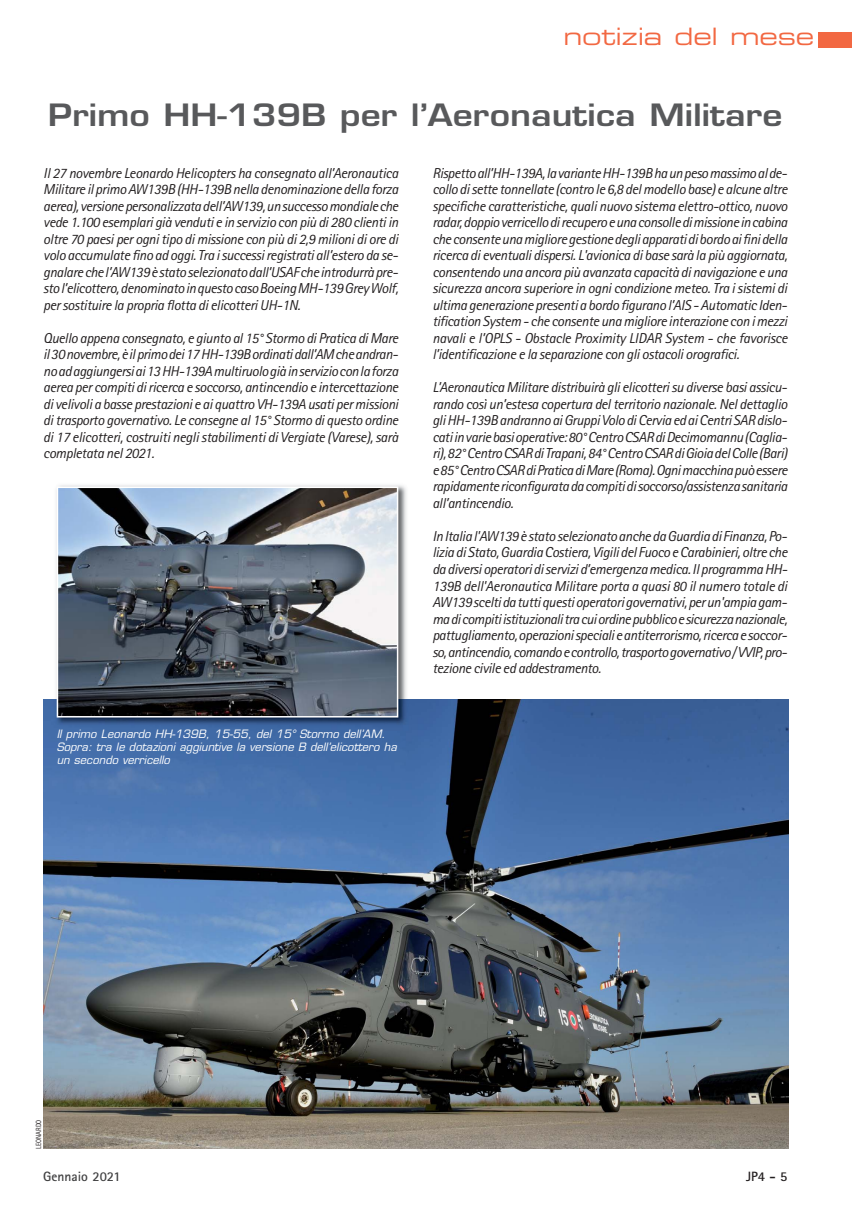
<style>
.page{position:relative;width:852px;height:1211px;background:#fff}
.page>*{position:absolute;margin:0;border:0;box-sizing:border-box;transform-origin:0 0}
.t1{font:600 30px "Eurostile LT Std";color:#58595b;scale:1.17 1}
.t2{font:24px "Eurostile LT Std Ex 2";letter-spacing:-.01em;color:#f26842}
.t3{font:italic 14.4px/16.5px "Rotis Sans Serif";letter-spacing:-.025em;color:#231f20;text-align:justify}
.t4{font:700 13.5px "Rotis Sans Serif";color:#404041}
.t5{font:700 13.5px "Rotis Sans Serif";color:#231f20}
.t6{font:italic 11.25px/12.8px "Eurostile LT Std";color:#fff}
.t7{font:7.5px "Rotis Sans Serif";color:#231f20;scale:.9 1}
</style>
<div class="page">
<div style="left:819px;top:32px;width:33px;height:15px;background:#f26842"></div>
<img style="left:43px;top:699px;width:746px;height:450px">
<img style="left:51px;top:485px;width:360px;height:245px">
<img style="left:60px;top:489px;width:335px;height:225px">
<div style="left:57px;top:486px;width:341px;height:231px;border:2px solid #fff"></div>
<h2 class="t2" style="left:564px;top:23px;width:252px">notizia del mese</h2>
<h1 class="t1" style="left:48px;top:103px;width:629px">Primo HH-139B per l’Aeronautica Militare</h1>
<p class="t3" style="left:43px;top:166px;width:357px">Il 27 novembre Leonardo Helicopters ha consegnato all’Aeronautica Militare il primo AW139B (HH-139B nella denominazione della forza aerea), versione personalizzata dell’AW139, un successo mondiale che vede 1.100 esemplari già venduti e in servizio con più di 280 clienti in oltre 70 paesi per ogni tipo di missione con più di 2,9 milioni di ore di volo accumulate fino ad oggi. Tra i successi registrati all’estero da se&shy;gnalare che l’AW139 è stato selezionato dall’USAF che introdurrà pre&shy;sto l’elicottero, denominato in questo caso Boeing MH-139 Grey Wolf, per sostituire la propria flotta di elicotteri UH-1N.</p>
<p class="t3" style="left:43px;top:331px;width:357px">Quello appena consegnato, e giunto al 15° Stormo di Pratica di Mare il 30 novembre, è il primo dei 17 HH-139B ordinati dall’AM che andran&shy;no ad aggiungersi ai 13 HH-139A multiruolo già in servizio con la forza aerea per compiti di ricerca e soccorso, antincendio e intercettazione di velivoli a basse prestazioni e ai quattro VH-139A usati per missioni di trasporto governativo. Le consegne al 15° Stormo di questo ordine di 17 elicotteri, costruiti negli stabilimenti di Vergiate (Varese), sarà completata nel 2021.</p>
<p class="t6" style="left:57px;top:728px;width:342px">Il primo Leonardo HH-139B, 15-55, del 15° Stormo dell’AM.<br>Sopra: tra le dotazioni aggiuntive la versione B dell’elicottero ha un secondo verricello</p>
<p class="t3" style="left:432px;top:166px;width:357px">Rispetto all’HH-139A, la variante HH-139B ha un peso massimo al de&shy;collo di sette tonnellate (contro le 6,8 del modello base) e alcune altre specifiche caratteristiche, quali nuovo sistema elettro-ottico, nuovo radar, doppio verricello di recupero e una consolle di missione in cabina che consente una migliore gestione degli apparati di bordo ai fini della ricerca di eventuali dispersi. L'avionica di base sarà la più aggiornata, consentendo una ancora più avanzata capacità di navigazione e una sicurezza ancora superiore in ogni condizione meteo. Tra i sistemi di ultima generazione presenti a bordo figurano l’AIS - Automatic Iden&shy;tification System - che consente una migliore interazione con i mezzi navali e l’OPLS - Obstacle Proximity LIDAR System - che favorisce l’identificazione e la separazione con gli ostacoli orografici.</p>
<p class="t3" style="left:432px;top:381px;width:357px">L’Aeronautica Militare distribuirà gli elicotteri su diverse basi assicu&shy;rando così un’estesa copertura del territorio nazionale. Nel dettaglio gli HH-139B andranno ai Gruppi Volo di Cervia ed ai Centri SAR dislo&shy;cati in varie basi operative: 80° Centro CSAR di Decimomannu (Caglia&shy;ri), 82° Centro CSAR di Trapani, 84° Centro CSAR di Gioia del Colle (Bari) e 85° Centro CSAR di Pratica di Mare (Roma). Ogni macchina può essere rapidamente riconfigurata da compiti di soccorso/assistenza sanitaria all’antincendio.</p>
<p class="t3" style="left:432px;top:529px;width:357px">In Italia l'AW139 è stato selezionato anche da Guardia di Finanza, Po&shy;lizia di Stato, Guardia Costiera, Vigili del Fuoco e Carabinieri, oltre che da diversi operatori di servizi d’emergenza medica. Il programma HH-139B dell'Aeronautica Militare porta a quasi 80 il numero totale di AW139 scelti da tutti questi operatori governativi, per un'ampia gam&shy;ma di compiti istituzionali tra cui ordine pubblico e sicurezza nazionale, pattugliamento, operazioni speciali e antiterrorismo, ricerca e soccor&shy;so, antincendio, comando e controllo, trasporto governativo / VVIP, pro&shy;tezione civile ed addestramento.</p>
<p class="t7" style="left:36px;top:1149px;width:34px;rotate:-90deg">LEONARDO</p>
<p class="t4" style="left:43px;top:1171px;width:79px">Gennaio 2021</p>
<p class="t5" style="left:746px;top:1171px;width:43px">JP4 - 5</p>
</div>
